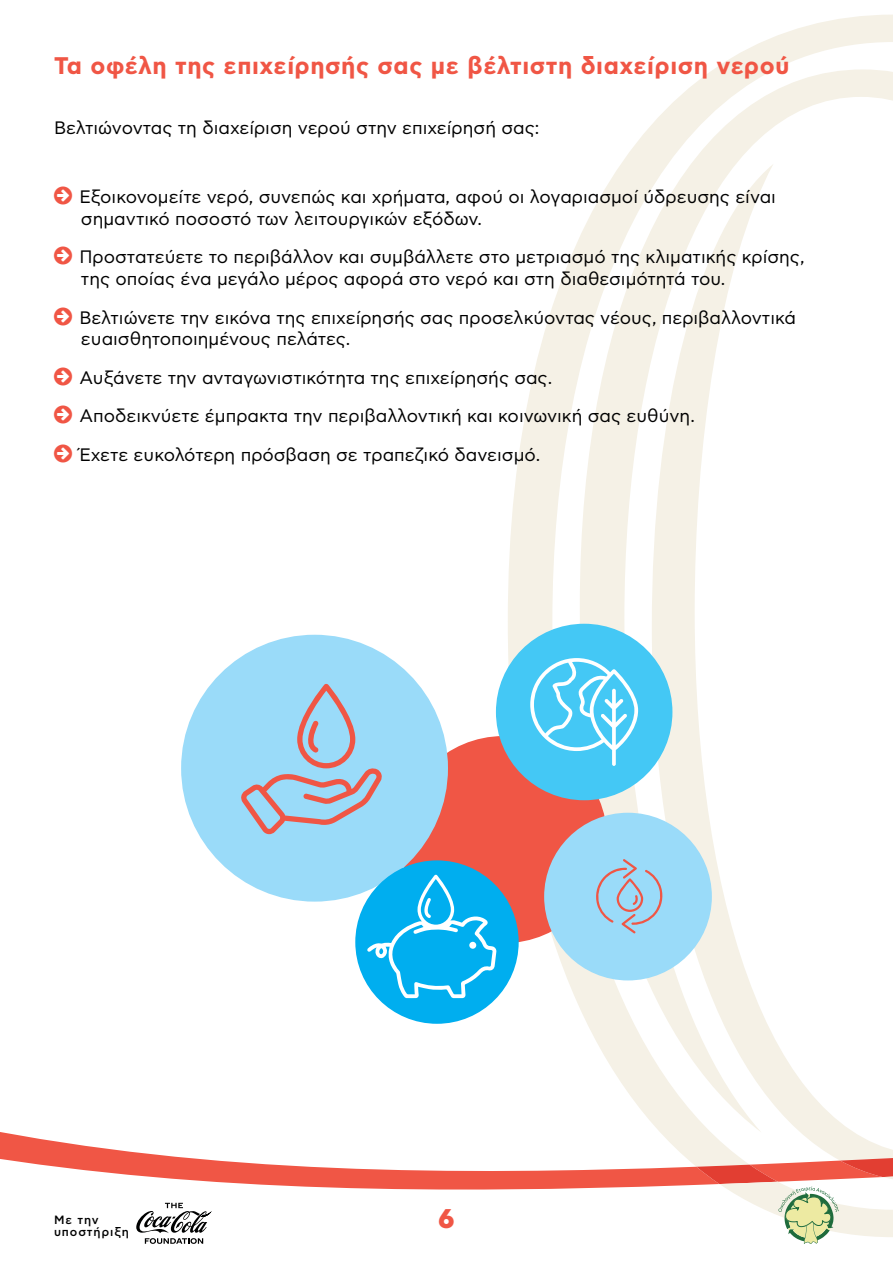
<style>
.page{position:relative;width:893px;height:1263px;background:#fff}
.page>*{position:absolute;margin:0;border:0;box-sizing:border-box;transform-origin:0 0}
.t1{font:800 27px "CF Asty Std";color:#f05645}
.t2{font:700 24px "CF Asty Std";letter-spacing:.025em;color:#f05645}
.t3{font:18px/21.6px "CF Asty Std";color:#000}
.t4{font:500 12px/12px "CF Asty Std";letter-spacing:.075em;color:#000}
</style>
<div class="page">
<svg style="left:508px;top:15px;width:385px;height:1143px"></svg>
<svg style="left:0;top:1127px;width:719px;height:63px"></svg>
<svg style="left:136px;top:1203px;width:76px;height:41px"></svg>
<svg style="left:696px;top:1158px;width:197px;height:86px"></svg>
<div style="left:400px;top:736px;width:207px;height:207px;background:#f05645;border-radius:50%"></div>
<div style="left:181px;top:635px;width:267px;height:267px;background:#9adbf9;border-radius:50%"></div>
<div style="left:355px;top:860px;width:164px;height:164px;background:#00aeef;border-radius:50%"></div>
<div style="left:496px;top:624px;width:176px;height:176px;background:#44c8f5;border-radius:50%"></div>
<div style="left:544px;top:813px;width:168px;height:167px;background:#9adbf9;border-radius:50%"></div>
<svg style="left:530px;top:658px;width:108px;height:108px"></svg>
<svg style="left:367px;top:874px;width:130px;height:124px"></svg>
<svg style="left:241px;top:683px;width:141px;height:151px"></svg>
<svg style="left:596px;top:859px;width:67px;height:74px"></svg>
<h2 class="t2" style="left:54px;top:52px;width:737px">Τα οφέλη της επιχείρησής σας με βέλτιστη διαχείριση νερού</h2>
<p class="t3" style="left:54px;top:118px;width:487px">Βελτιώνοντας τη διαχείριση νερού στην επιχείρησή σας:</p>
<p class="t3" style="left:79px;top:187px;width:698px">Εξοικονομείτε νερό, συνεπώς και χρήματα, αφού οι λογαριασμοί ύδρευσης είναι σημαντικό ποσοστό των λειτουργικών εξόδων.</p>
<p class="t3" style="left:79px;top:247px;width:727px">Προστατεύετε το περιβάλλον και συμβάλλετε στο μετριασμό της κλιματικής κρίσης, της οποίας ένα μεγάλο μέρος αφορά στο νερό και στη διαθεσιμότητά του.</p>
<p class="t3" style="left:79px;top:307px;width:718px">Βελτιώνετε την εικόνα της επιχείρησής σας προσελκύοντας νέους, περιβαλλοντικά ευαισθητοποιημένους πελάτες.</p>
<p class="t3" style="left:79px;top:359px;width:617px;line-height:38.5px">Αυξάνετε την ανταγωνιστικότητα της επιχείρησής σας.<br>Αποδεικνύετε έμπρακτα την περιβαλλοντική και κοινωνική σας ευθύνη.<br>Έχετε ευκολότερη πρόσβαση σε τραπεζικό δανεισμό.</p>
<p class="t4" style="left:54px;top:1214px;width:76px">Με την υποστήριξη</p>
<h1 class="t1" style="left:438px;top:1203px;width:18px">6</h1>
</div>
